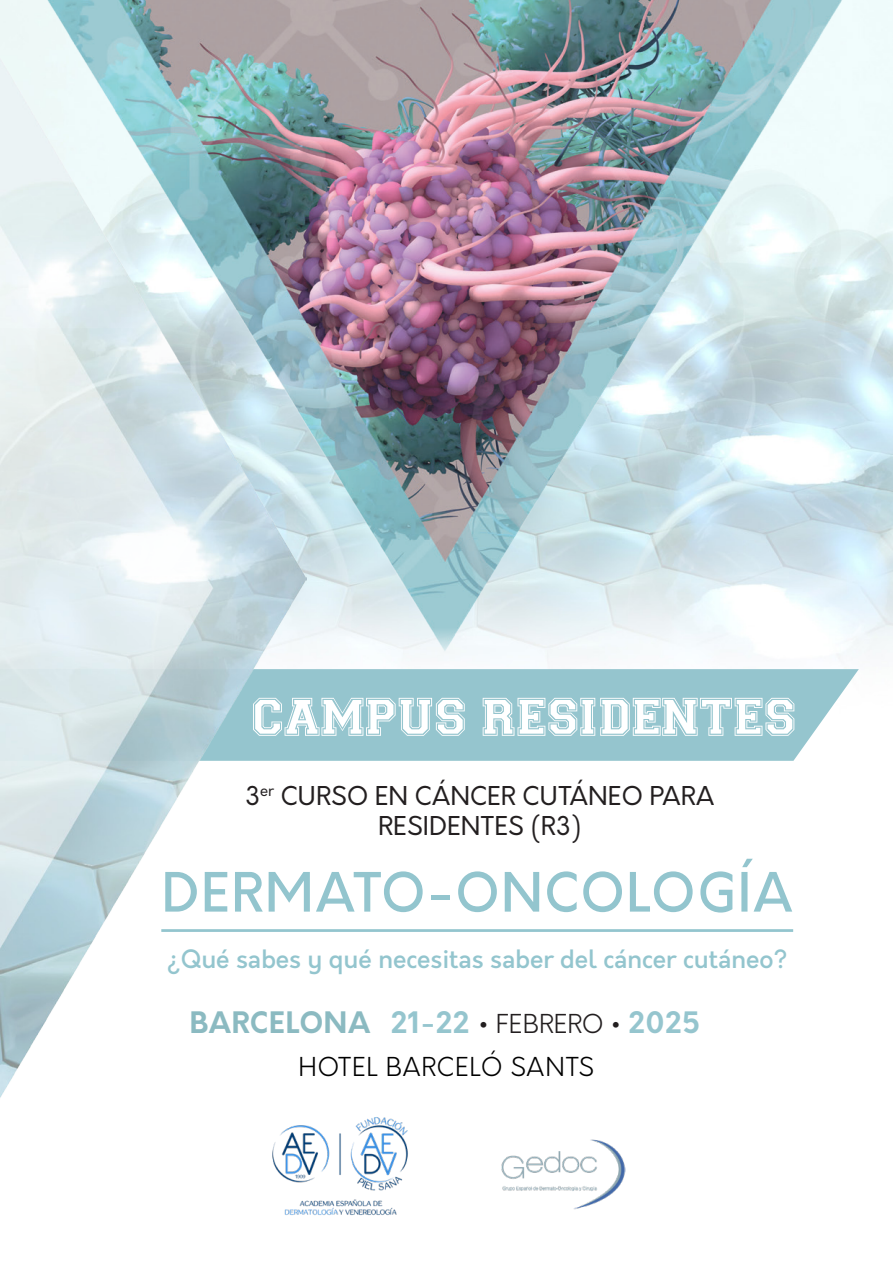
<style>
.page{position:relative;width:893px;height:1263px;background:#fff}
.page>*{position:absolute;margin:0;border:0;box-sizing:border-box;transform-origin:0 0}
.t1{font:54.15px "Varsity";color:#fff}
.t2{font:500 52.95px "Orkney";letter-spacing:.03em;color:#93c5ce}
.t3{font:700 28.95px "Orkney";letter-spacing:.02em;color:#95c5ce}
.t4{font:700 28.95px "Orkney";letter-spacing:.03em;color:#8bbac1}
.t5{font:300 25.5px "Orkney";letter-spacing:.03em;color:#000}
.t6{font:25.35px/30.5px "Orkney";color:#231f20;text-align:center}
.t7{font:500 24.75px "Orkney";color:#93c5ce}
.s1{font-weight:300;font-size:25.5px;color:#231f20}
</style>
<div class="page">
<img style="left:2px;top:0;width:891px;height:661px">
<svg style="left:307px;top:669px;width:552px;height:92px;fill:#95c5ce"></svg>
<img style="left:0;top:41px;width:307px;height:1057px">
<hr style="left:161px;top:929px;width:632px;height:3px;background:#93c5ce">
<img style="left:501px;top:1139px;width:125px;height:71px">
<img style="left:272px;top:1117px;width:136px;height:99px">
<p class="t1" style="left:251px;top:683px;width:547px">CAMPUS RESIDENTES</p>
<p class="t6" style="left:245px;top:781px;width:471px">3<sup>er</sup> CURSO EN CÁNCER CUTÁNEO PARA<br>RESIDENTES (R3)</p>
<p class="t2" style="left:162px;top:857px;width:633px">DERMATO-ONCOLOGÍA</p>
<p class="t7" style="left:167px;top:943px;width:623px">¿Qué sabes y qué necesitas saber del cáncer cutáneo?</p>
<p class="t4" style="left:190px;top:1003px;width:182px">BARCELONA</p>
<p class="t3" style="left:391px;top:1003px;width:311px">21-22 <span class="s1">• FEBRERO •</span> 2025</p>
<p class="t5" style="left:299px;top:1051px;width:297px">HOTEL BARCELÓ SANTS</p>
</div>
